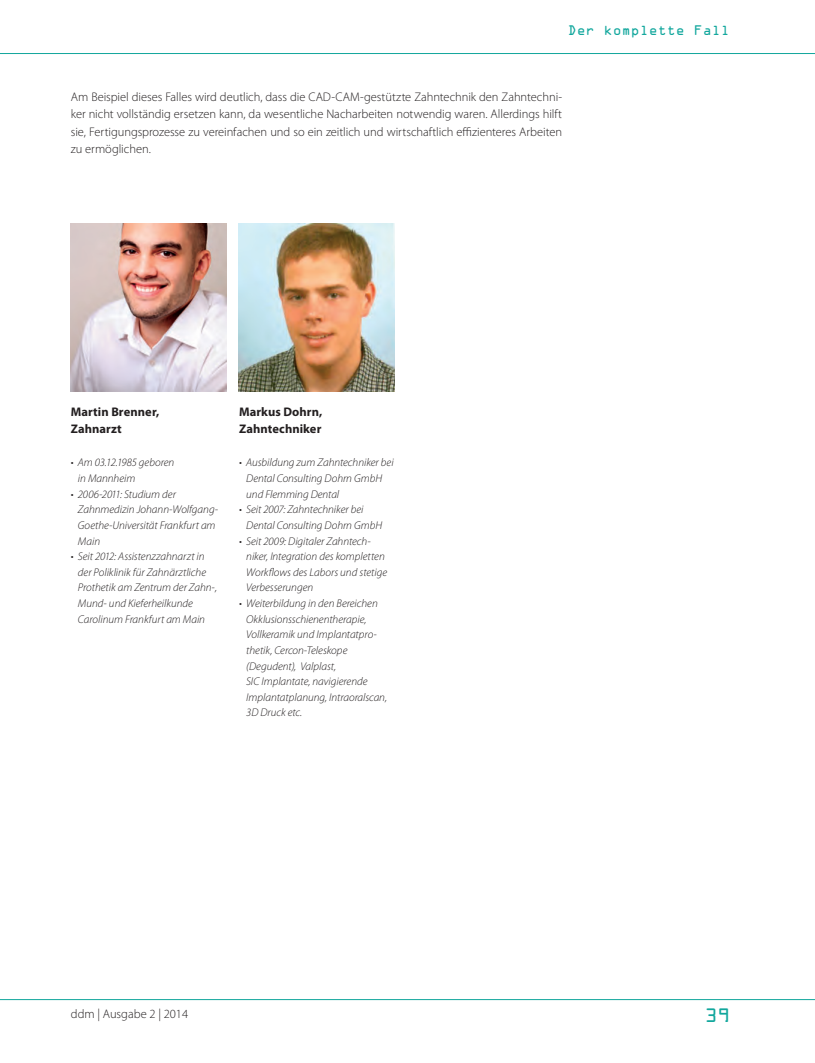
<style>
.page{position:relative;width:815px;height:1063px;background:#fff}
.page>*{position:absolute;margin:0;border:0;box-sizing:border-box;transform-origin:0 0}
.t1{font:17.5px "OCRA Std";color:#12a79d}
.t2{font:300 12.5px/17.5px "Myriad Pro";letter-spacing:-.005em;color:#231f20;text-align:justify}
.t3{font:700 12.5px/17.5px "Myriad Pro";letter-spacing:.005em;color:#231f20}
.t4{font:12.5px "OCRA Std";color:#12a79d}
.t5{font:italic 300 11.25px/15.6px "Myriad Pro";color:#231f20}
</style>
<div class="page">
<hr style="left:0;top:999px;width:815px;height:1px;background:#12a79d">
<hr style="left:0;top:53px;width:815px;height:1px;background:#12a79d">
<img style="left:71px;top:223px;width:155px;height:169px">
<img style="left:239px;top:223px;width:155px;height:169px">
<p class="t4" style="left:568px;top:23px;width:164px">Der komplette Fall</p>
<p class="t2" style="left:71px;top:88px;width:493px">Am Beispiel dieses Falles wird deutlich, dass die CAD-CAM-gestützte Zahntechnik den Zahntechni&shy;ker nicht vollständig ersetzen kann, da wesentliche Nacharbeiten notwendig waren. Allerdings hilft sie, Fertigungsprozesse zu vereinfachen und so ein zeitlich und wirtschaftlich effizienteres Arbeiten zu ermöglichen.</p>
<p class="t3" style="left:71px;top:402px;width:90px">Martin Brenner,<br>Zahnarzt</p>
<p class="t5" style="left:78px;top:455px;width:98px;text-indent:-7px">• Am 03.12.1985 geboren in Mannheim</p>
<p class="t5" style="left:78px;top:486px;width:142px;text-indent:-7px">• 2006-2011: Studium der<br>Zahnmedizin Johann-Wolfgang-<br>Goethe-Universität Frankfurt am<br>Main</p>
<p class="t5" style="left:78px;top:548px;width:141px;text-indent:-7px">• Seit 2012: Assistenzzahnarzt in der Poliklinik für Zahnärztliche<br>Prothetik am Zentrum der Zahn-,<br>Mund- und Kieferheilkunde<br>Carolinum Frankfurt am Main</p>
<p class="t3" style="left:239px;top:402px;width:85px">Markus Dohrn,<br>Zahntechniker</p>
<p class="t5" style="left:246px;top:455px;width:149px;text-indent:-7px">• Ausbildung zum Zahntechniker bei<br>Dental Consulting Dohrn GmbH und Flemming Dental</p>
<p class="t5" style="left:246px;top:502px;width:137px;text-indent:-7px">• Seit 2007: Zahntechniker bei<br>Dental Consulting Dohrn GmbH</p>
<p class="t5" style="left:246px;top:533px;width:142px;text-indent:-7px">• Seit 2009: Digitaler Zahntech&shy;niker, Integration des kompletten<br>Workflows des Labors und stetige<br>Verbesserungen</p>
<p class="t5" style="left:246px;top:595px;width:142px;text-indent:-7px">• Weiterbildung in den Bereichen<br>Okklusionsschienentherapie,<br>Vollkeramik und Implantatpro&shy;thetik, Cercon-Teleskope (Degudent), Valplast,<br>SIC Implantate, navigierende<br>Implantatplanung, Intraoralscan,<br>3D Druck etc.</p>
<p class="t2" style="left:71px;top:1005px;width:119px">ddm | Ausgabe 2 | 2014</p>
<h1 class="t1" style="left:705px;top:1006px;width:27px">39</h1>
</div>
